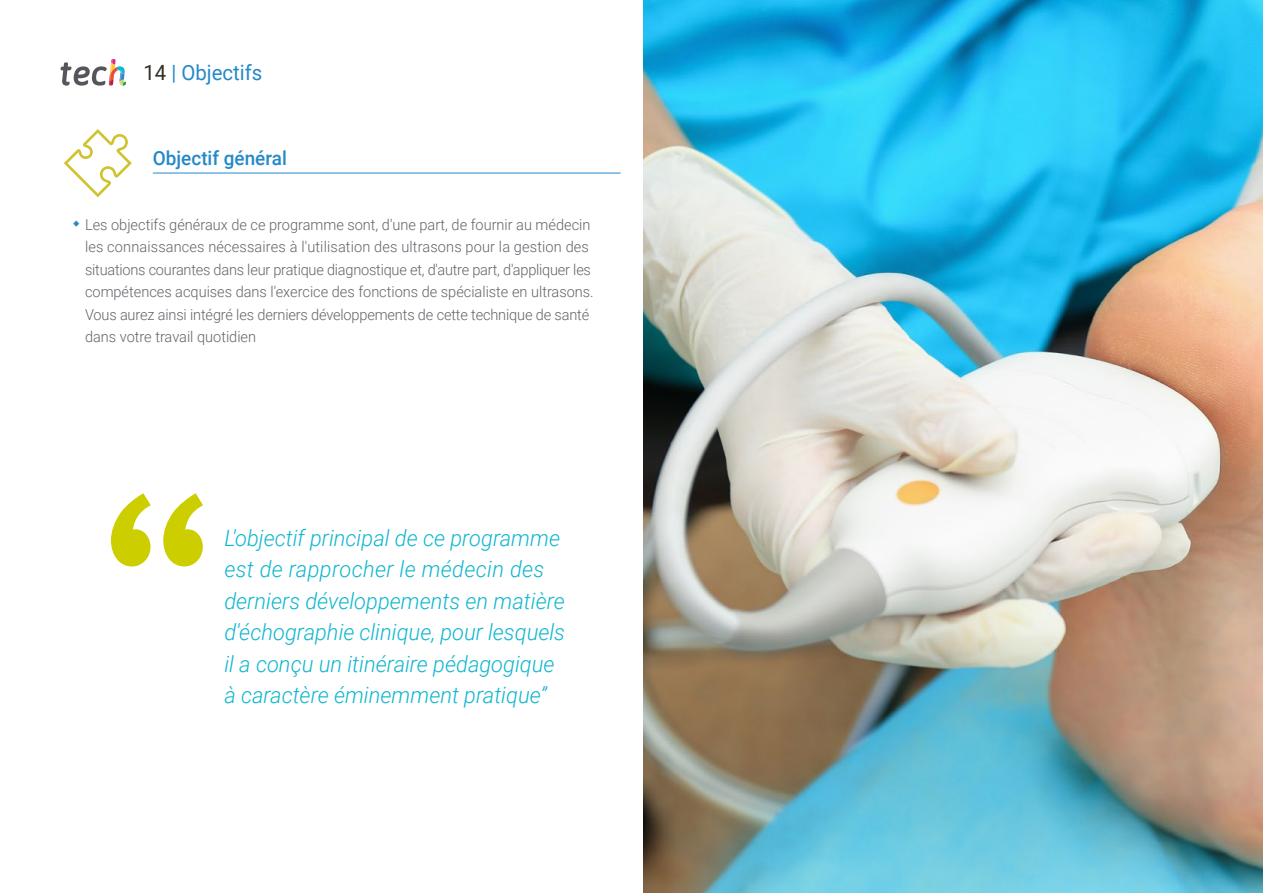
<style>
.page{position:relative;width:1263px;height:893px;background:#fff}
.page>*{position:absolute;margin:0;border:0;box-sizing:border-box;transform-origin:0 0}
.t1{font:italic 300 22.5px/31.5px "Roboto";color:#0fb6cf}
.t2{font:21px "Roboto";color:#2488c9}
.t3{font:500 19.5px "Roboto";color:#2488c9}
.t4{font:300 15px/22.5px "Roboto";color:#61646a}
.s1{color:#312e20}
</style>
<div class="page">
<svg style="left:61px;top:59px;width:65px;height:27px"></svg>
<img style="left:643px;top:0;width:620px;height:893px">
<svg style="left:111px;top:493px;width:92px;height:73px"></svg>
<hr style="left:153px;top:173px;width:468px;height:1px;background:#2488c9">
<svg style="left:64px;top:129px;width:68px;height:68px"></svg>
<h2 class="t2" style="left:144px;top:57px;width:120px"><span class="s1">14</span> | Objectifs</h2>
<h3 class="t3" style="left:153px;top:144px;width:135px">Objectif général</h3>
<p class="t4" style="left:85px;top:213px;width:510px">Les objectifs généraux de ce programme sont, d'une part, de fournir au médecin les connaissances nécessaires à l'utilisation des ultrasons pour la gestion des situations courantes dans leur pratique diagnostique et, d'autre part, d'appliquer les compétences acquises dans l'exercice des fonctions de spécialiste en ultrasons.<br>Vous aurez ainsi intégré les derniers développements de cette technique de santé dans votre travail quotidien</p>
<h1 class="t1" style="left:224px;top:521px;width:342px">L'objectif principal de ce programme est de rapprocher le médecin des derniers développements en matière d'échographie clinique, pour lesquels il a conçu un itinéraire pédagogique à caractère éminemment pratique”</h1>
</div>
